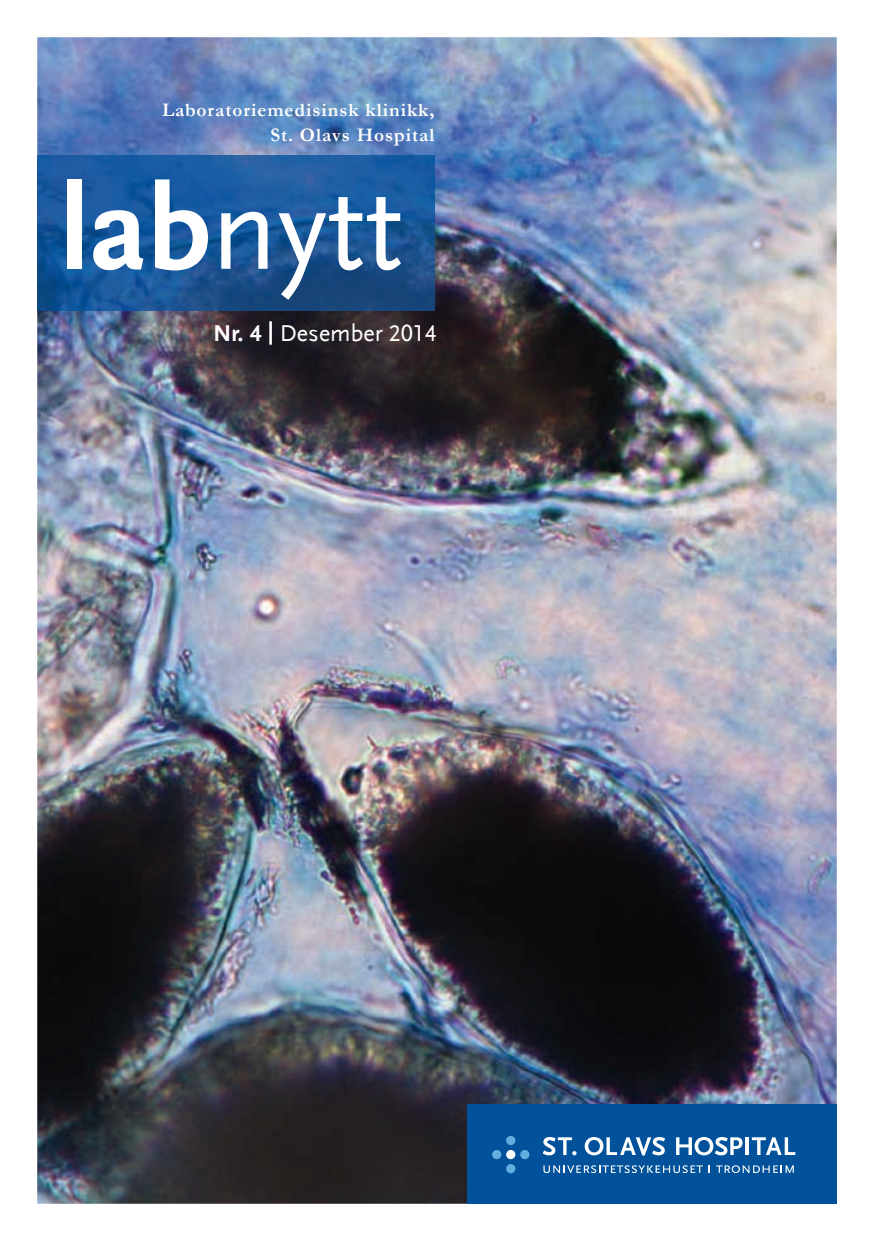
<style>
.page{position:relative;width:874px;height:1241px;background:#fff}
.page>*{position:absolute;margin:0;border:0;box-sizing:border-box;transform-origin:0 0}
.t1{font:122.5px "Scala Sans LF";color:#fff}
.t2{font:24.15px "Scala Sans LF";color:#fff}
.t3{font:700 19.25px/24.5px "Garamond";letter-spacing:.05em;color:#fff;text-align:right}
.s1{font-weight:700}
</style>
<div class="page">
<img style="left:37px;top:37px;width:799px;height:1166px">
<img style="left:37px;top:155px;width:397px;height:155px">
<div style="left:466px;top:1104px;width:370px;height:99px;background:#01529b"></div>
<svg style="left:542px;top:1137px;width:34px;height:18px"></svg>
<svg style="left:584px;top:1137px;width:80px;height:18px"></svg>
<svg style="left:676px;top:1137px;width:66px;height:18px"></svg>
<svg style="left:745px;top:1137px;width:3px;height:17px"></svg>
<svg style="left:751px;top:1137px;width:43px;height:17px"></svg>
<svg style="left:543px;top:1165px;width:159px;height:7px"></svg>
<svg style="left:716px;top:1165px;width:77px;height:7px"></svg>
<div style="left:506px;top:1135px;width:9px;height:9px;background:#64addf;border-radius:50%"></div>
<div style="left:506px;top:1149px;width:9px;height:9px;background:#fff;border-radius:50%"></div>
<div style="left:492px;top:1149px;width:9px;height:9px;background:#64addf;border-radius:50%"></div>
<div style="left:520px;top:1149px;width:9px;height:9px;background:#64addf;border-radius:50%"></div>
<div style="left:506px;top:1163px;width:9px;height:10px;background:#64addf;border-radius:50%"></div>
<p class="t3" style="left:162px;top:98px;width:274px">Laboratoriemedisinsk klinikk,<br>St. Olavs Hospital</p>
<h1 class="t1" style="left:60px;top:162px;width:345px"><span class="s1">lab</span>nytt</h1>
<p class="t2" style="left:213px;top:319px;width:225px"><span class="s1">Nr. 4 |</span> Desember 2014</p>
</div>
